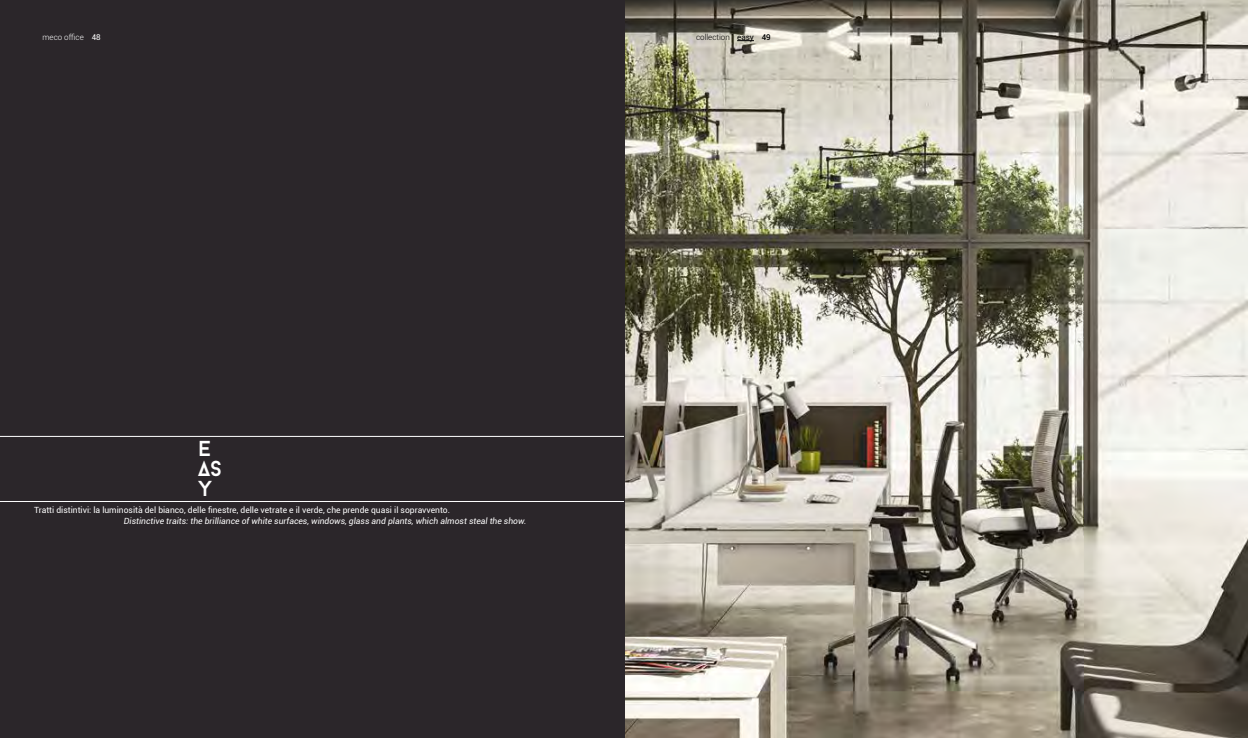
<style>
.page{position:relative;width:1248px;height:738px;background:#fff}
.page>*{position:absolute;margin:0;border:0;box-sizing:border-box;transform-origin:0 0}
.t1{font:21.6px/20px "Baron Neue";color:#fff}
.t2{font:8.5px "Roboto";color:#fff}
.t3{font:italic 8.5px "Roboto";color:#fff}
.t4{font:300 8px "Roboto";color:#000}
.t5{font:300 8px "Roboto";color:#fff}
.s1{font-weight:400}
.s2{font-weight:500}
</style>
<div class="page">
<img style="left:624px;top:0;width:623px;height:737px">
<div style="left:0;top:0;width:624px;height:737px;background:#2b262a"></div>
<hr style="left:0;top:435px;width:624px;height:1px;background:#fff">
<hr style="left:0;top:500px;width:624px;height:1px;background:#fff">
<svg style="left:737px;top:40px;width:17px;height:1px"></svg>
<p class="t5" style="left:43px;top:32px;width:60px">meco office <span class="s1">48</span></p>
<p class="t4" style="left:696px;top:32px;width:76px">collection <span class="s1">easy</span> <span class="s2">49</span></p>
<h1 class="t1" style="left:198px;top:438px;width:25px">E<br>AS y</h1>
<p class="t2" style="left:34px;top:504px;width:417px">Tratti distintivi: la luminosità del bianco, delle finestre, delle vetrate e il verde, che prende quasi il sopravvento.</p>
<p class="t3" style="left:124px;top:515px;width:404px">Distinctive traits: the brilliance of white surfaces, windows, glass and plants, which almost steal the show.</p>
</div>
